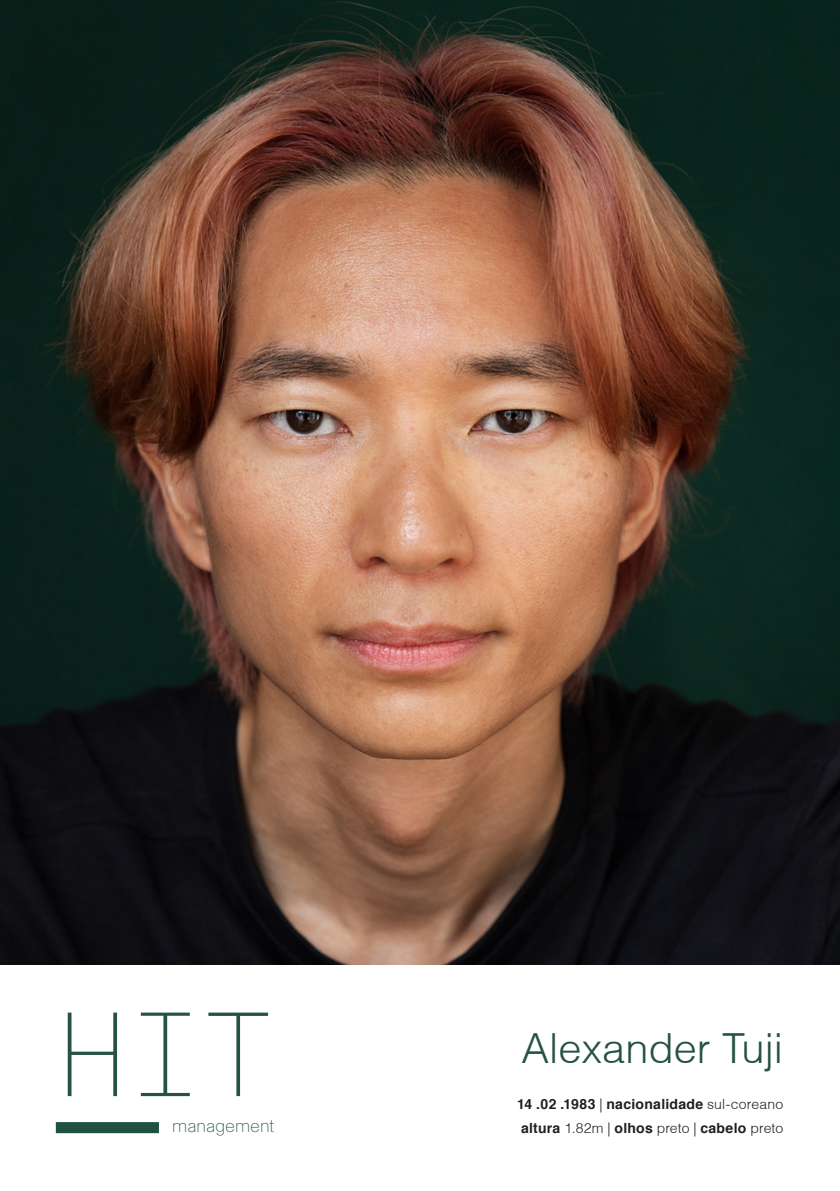
<style>
.page{position:relative;width:840px;height:1191px;background:#fff}
.page>*{position:absolute;margin:0;border:0;box-sizing:border-box;transform-origin:0 0}
.t1{font:200 117.6px "GT America Mono";color:#265243}
.t2{font:300 41.4px "Helvetica";color:#265243}
.t3{font:100 18px "Basel";color:#205244}
.t4{font:700 14px "Helvetica";letter-spacing:.02em;color:#231f20}
.s1{font-weight:300}
</style>
<div class="page">
<div style="left:56px;top:1122px;width:103px;height:11px;background:#205244"></div>
<img style="left:0;top:0;width:839px;height:964px">
<p class="t1" style="left:56px;top:988px;width:220px">HIT</p>
<p class="t3" style="left:172px;top:1114px;width:103px">management</p>
<p class="t2" style="left:521px;top:1023px;width:263px">Alexander Tuji</p>
<p class="t4" style="left:517px;top:1095px;width:267px">14 .02 .1983 <span class="s1">|</span> nacionalidade <span class="s1">sul-coreano</span></p>
<p class="t4" style="left:520px;top:1119px;width:263px">altura <span class="s1">1.82m |</span> olhos <span class="s1">preto |</span> cabelo <span class="s1">preto</span></p>
</div>
